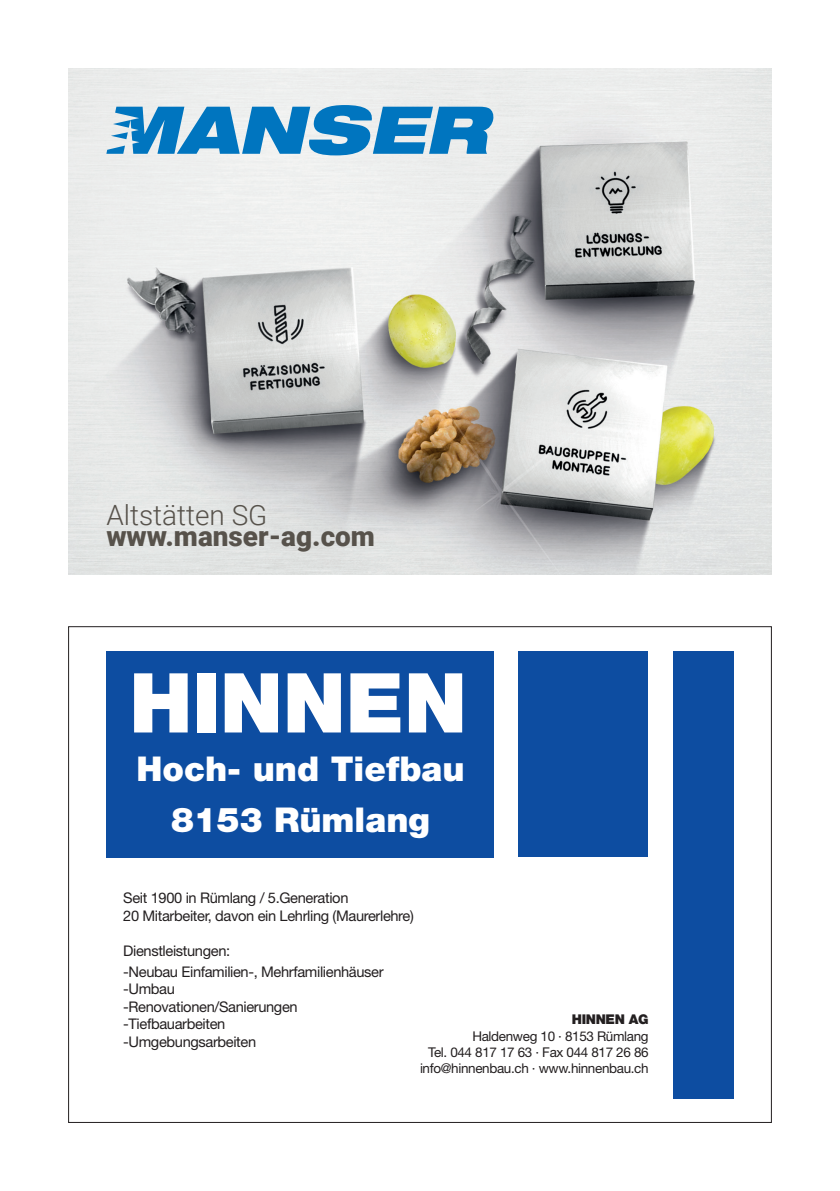
<style>
.page{position:relative;width:840px;height:1191px;background:#fff}
.page>*{position:absolute;margin:0;border:0;box-sizing:border-box;transform-origin:0 0}
.t1{font:900 82.8px "Helvetica Neue LT Std";color:#fff}
.t2{font:900 34.2px/51.4px "Helvetica Neue LT Std";color:#fff;text-align:center}
.t3{font:900 28px "Roboto";color:#57524b}
.t4{font:300 28px "Roboto";color:#57524b}
.t5{font:14.6px/17.6px "Helvetica Neue LT Std";letter-spacing:-.025em;color:#231f20}
.t6{font:13.4px/16.2px "Helvetica Neue LT Std";letter-spacing:-.025em;color:#231f20;text-align:right}
.t7{font:900 13.4px "Helvetica Neue LT Std";letter-spacing:-.025em;color:#231f20}
</style>
<div class="page">
<img style="left:68px;top:68px;width:703px;height:506px">
<svg style="left:106px;top:105px;width:387px;height:50px;background:#549fcf"></svg>
<div style="left:106px;top:651px;width:387px;height:206px;background:#0d4da1"></div>
<div style="left:673px;top:651px;width:60px;height:447px;background:#0d4da1"></div>
<div style="left:518px;top:651px;width:130px;height:206px;background:#0d4da1"></div>
<h3 class="t4" style="left:106px;top:495px;width:162px">Altstätten SG</h3>
<h3 class="t3" style="left:106px;top:516px;width:270px">www.manser-ag.com</h3>
<h1 class="t1" style="left:129px;top:653px;width:339px">HINNEN</h1>
<h2 class="t2" style="left:136px;top:742px;width:329px">Hoch- und Tiefbau<br>8153 Rümlang</h2>
<p class="t5" style="left:123px;top:888px;width:292px">Seit 1900 in Rümlang / 5.Generation<br>20 Mitarbeiter, davon ein Lehrling (Maurerlehre)</p>
<p class="t5" style="left:123px;top:940px;width:262px;line-height:20.8px">Dienstleistungen:<br>-Neubau Einfamilien-, Mehrfamilienhäuser</p>
<p class="t5" style="left:123px;top:980px;width:176px">-Umbau -Renovationen/Sanierungen -Tiefbauarbeiten -Umgebungsarbeiten</p>
<p class="t7" style="left:571px;top:1011px;width:78px">HINNEN AG</p>
<p class="t6" style="left:420px;top:1027px;width:230px">Haldenweg 10 ∙ 8153 Rümlang<br>Tel. 044 817 17 63 ∙ Fax 044 817 26 86 info@hinnenbau.ch ∙ www.hinnenbau.ch</p>
</div>
